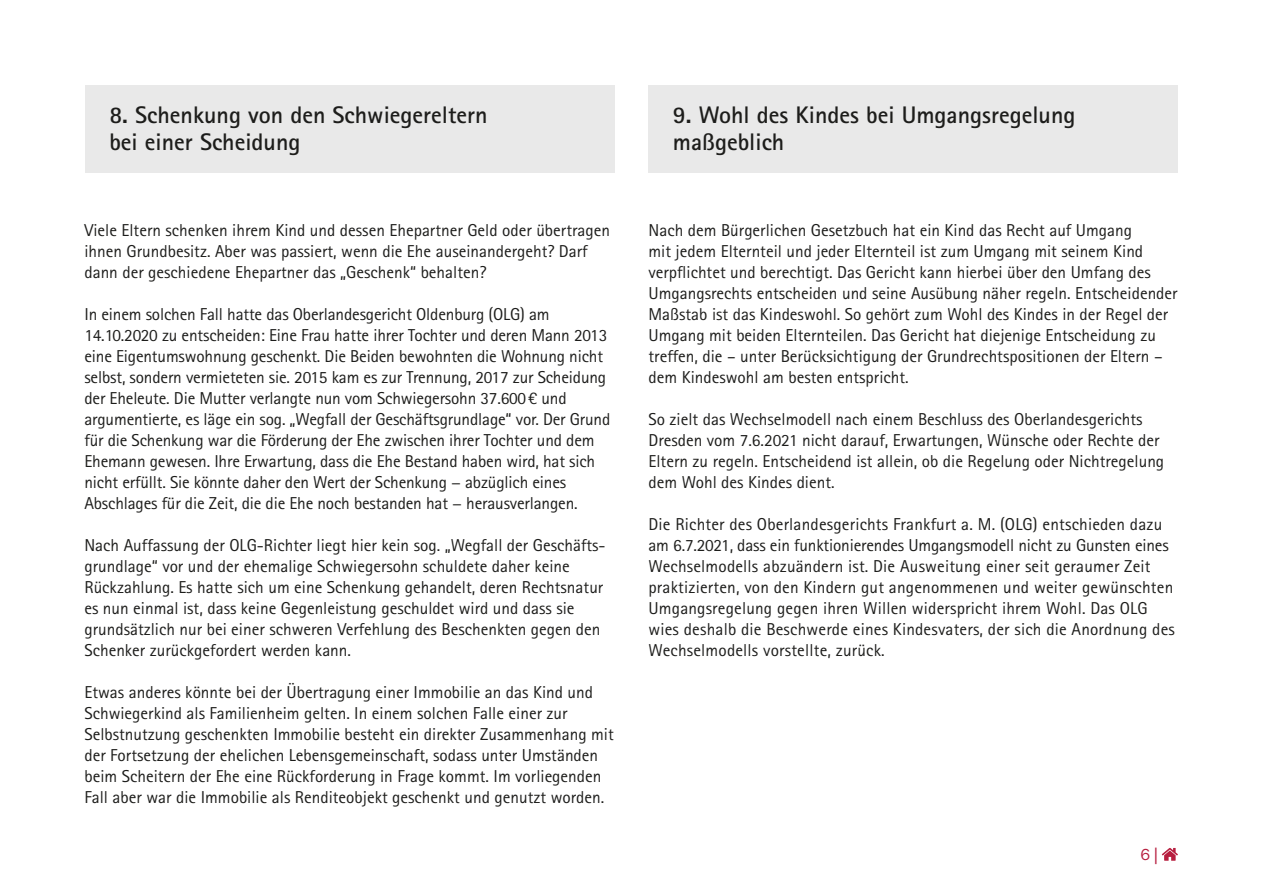
<style>
.page{position:relative;width:1263px;height:893px;background:#fff}
.page>*{position:absolute;margin:0;border:0;box-sizing:border-box;transform-origin:0 0}
.t1{font:700 24px/27px "Rotis Sans Serif Std";color:#1d1d1b}
.t2{font:17.25px/21px "Rotis Sans Serif Std";color:#1d1d1b}
.t3{font:16.5px "Franklin Gothic Itc T";color:#b71e3f}
.s1{font-family:"News Gothic Std"}
</style>
<div class="page">
<div style="left:85px;top:85px;width:529px;height:88px;background:#e9e9e9"></div>
<div style="left:648px;top:85px;width:530px;height:88px;background:#e9e9e9"></div>
<svg style="left:1162px;top:848px;width:16px;height:13px"></svg>
<h1 class="t1" style="left:109px;top:101px;width:380px">8. Schenkung von den Schwiegereltern bei einer Scheidung</h1>
<p class="t2" style="left:84px;top:219px;width:527px">Viele Eltern schenken ihrem Kind und dessen Ehepartner Geld oder übertragen ihnen Grundbesitz. Aber was passiert, wenn die Ehe auseinandergeht? Darf dann der geschiedene Ehepartner das „Geschenk“ behalten?</p>
<p class="t2" style="left:84px;top:303px;width:527px">In einem solchen Fall hatte das Oberlandesgericht Oldenburg (OLG) am 14.10.2020 zu entscheiden: Eine Frau hatte ihrer Tochter und deren Mann 2013 eine Eigentumswohnung geschenkt. Die Beiden bewohnten die Wohnung nicht selbst, sondern vermieteten sie. 2015 kam es zur Trennung, 2017 zur Scheidung der Eheleute. Die Mutter verlangte nun vom Schwiegersohn 37.600€ und argumentierte, es läge ein sog. „Wegfall der Geschäftsgrundlage“ vor. Der Grund für die Schenkung war die Förderung der Ehe zwischen ihrer Tochter und dem Ehemann gewesen. Ihre Erwartung, dass die Ehe Bestand haben wird, hat sich nicht erfüllt. Sie könnte daher den Wert der Schenkung − abzüglich eines Abschlages für die Zeit, die die Ehe noch bestanden hat − herausverlangen.</p>
<p class="t2" style="left:84px;top:534px;width:523px">Nach Auffassung der OLG-Richter liegt hier kein sog. „Wegfall der Geschäfts&shy;grundlage“ vor und der ehemalige Schwiegersohn schuldete daher keine Rückzahlung. Es hatte sich um eine Schenkung gehandelt, deren Rechtsnatur es nun einmal ist, dass keine Gegenleistung geschuldet wird und dass sie grundsätzlich nur bei einer schweren Verfehlung des Beschenkten gegen den Schenker zurückgefordert werden kann.</p>
<p class="t2" style="left:84px;top:681px;width:531px">Etwas anderes könnte bei der Übertragung einer Immobilie an das Kind und Schwiegerkind als Familienheim gelten. In einem solchen Falle einer zur Selbstnutzung geschenkten Immobilie besteht ein direkter Zusammenhang mit der Fortsetzung der ehelichen Lebensgemeinschaft, sodass unter Umständen beim Scheitern der Ehe eine Rückforderung in Frage kommt. Im vorliegenden Fall aber war die Immobilie als Renditeobjekt geschenkt und genutzt worden.</p>
<h1 class="t1" style="left:673px;top:101px;width:404px">9. Wohl des Kindes bei Umgangsregelung maßgeblich</h1>
<p class="t2" style="left:648px;top:219px;width:531px">Nach dem Bürgerlichen Gesetzbuch hat ein Kind das Recht auf Umgang<br>mit jedem Elternteil und jeder Elternteil ist zum Umgang mit seinem Kind verpflichtet und berechtigt. Das Gericht kann hierbei über den Umfang des Umgangsrechts entscheiden und seine Ausübung näher regeln. Entscheidender Maßstab ist das Kindeswohl. So gehört zum Wohl des Kindes in der Regel der Umgang mit beiden Elternteilen. Das Gericht hat diejenige Entscheidung zu treffen, die – unter Berücksichtigung der Grundrechtspositionen der Eltern – dem Kindeswohl am besten entspricht.</p>
<p class="t2" style="left:648px;top:408px;width:517px">So zielt das Wechselmodell nach einem Beschluss des Oberlandesgerichts Dresden vom 7.6.2021 nicht darauf, Erwartungen, Wünsche oder Rechte der Eltern zu regeln. Entscheidend ist allein, ob die Regelung oder Nichtregelung dem Wohl des Kindes dient.</p>
<p class="t2" style="left:648px;top:513px;width:528px">Die Richter des Oberlandesgerichts Frankfurt a. M. (OLG) entschieden dazu am 6.7.2021, dass ein funktionierendes Umgangsmodell nicht zu Gunsten eines Wechselmodells abzuändern ist. Die Ausweitung einer seit geraumer Zeit praktizierten, von den Kindern gut angenommenen und weiter gewünschten Umgangsregelung gegen ihren Willen widerspricht ihrem Wohl. Das OLG wies deshalb die Beschwerde eines Kindesvaters, der sich die Anordnung des Wechselmodells vorstellte, zurück.</p>
<p class="t3" style="left:1140px;top:845px;width:19px">6 <span class="s1">|</span></p>
</div>
